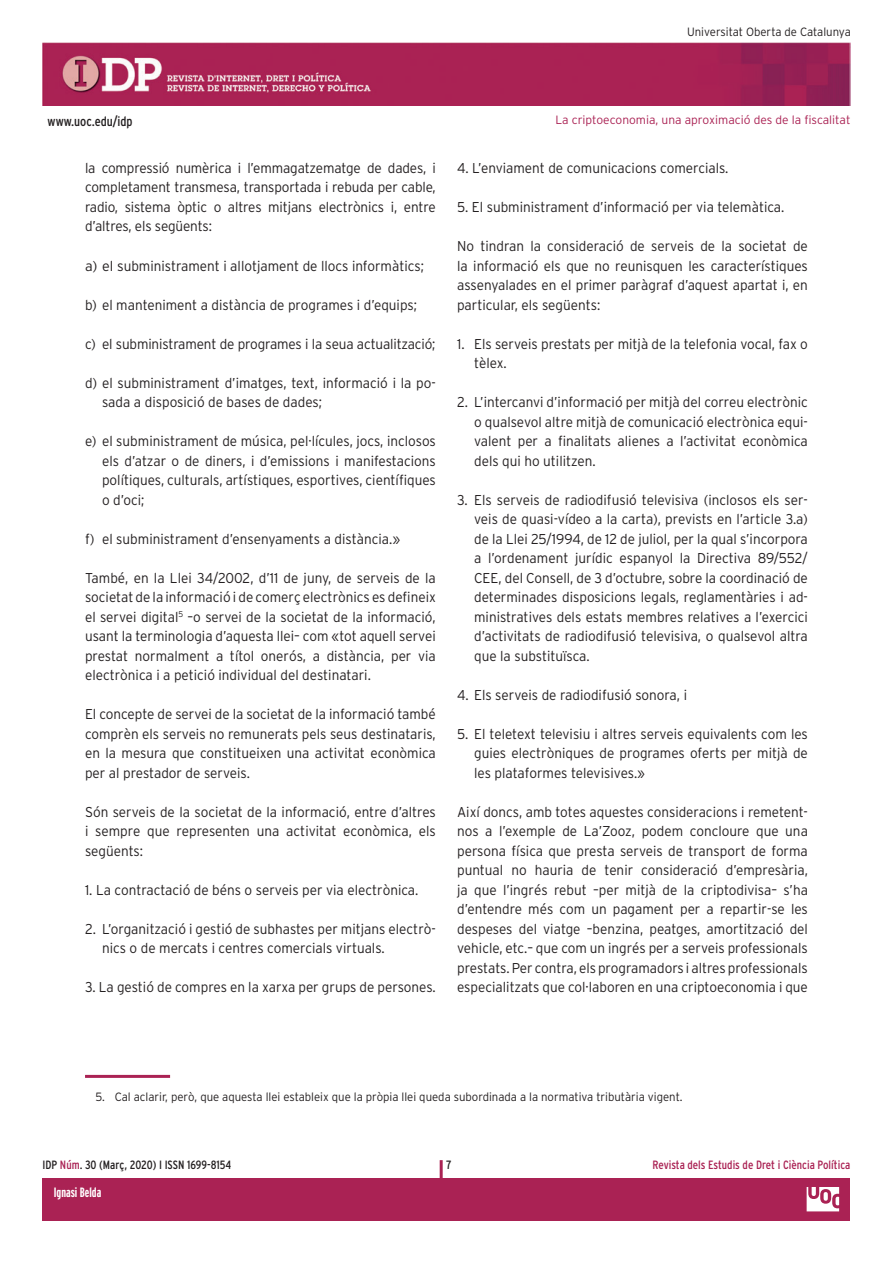
<style>
.page{position:relative;width:893px;height:1263px;background:#fff}
.page>*{position:absolute;margin:0;border:0;box-sizing:border-box;transform-origin:0 0}
.t1{font:300 14.25px/19.5px "Interstate";color:#231f20;text-align:justify;scale:.95 1}
.t2{font:300 14.25px "Interstate";color:#231f20}
.t3{font:condensed 13.5px "Interstate";color:#231f20}
.t4{font:700 extra-condensed 13.5px "Interstate";color:#fff}
.t5{font:300 12px "Interstate";color:#231f20;scale:.95 1}
.t6{font:300 12px "Interstate";color:#aa2254}
.t7{font:condensed 12px "Interstate";color:#aa2254}
.t8{font:condensed 12px "Interstate";color:#231f20}
.t9{font:700 extra-condensed 12px "Interstate";color:#fff}
.s1{color:#aa2254}
</style>
<div class="page">
<div style="left:43px;top:1178px;width:807px;height:42px;background:#aa2254"></div>
<hr style="left:440px;top:1160px;width:3px;height:44px;background:#aa2254">
<img style="left:43px;top:43px;width:807px;height:63px">
<svg style="left:806px;top:1187px;width:34px;height:25px"></svg>
<hr style="left:85px;top:1075px;width:85px;height:3px;background:#aa2254">
<p class="t5" style="left:687px;top:25px;width:174px">Universitat Oberta de Catalunya</p>
<p class="t3" style="left:48px;top:113px;width:87px">www.uoc.edu/idp</p>
<p class="t1" style="left:85px;top:158px;width:371px">la compressió numèrica i l’emmagatzematge de dades, i completament transmesa, transportada i rebuda per cable, radio, sistema òptic o altres mitjans electrònics i, entre d’altres, els següents:</p>
<p class="t2" style="left:85px;top:257px;width:340px">a) el subministrament i allotjament de llocs informàtics;</p>
<p class="t1" style="left:85px;top:295px;width:351px">b) el manteniment a distància de programes i d’equips;</p>
<p class="t1" style="left:85px;top:334px;width:370px">c) el subministrament de programes i la seua actualització;</p>
<p class="t1" style="left:102px;top:373px;width:353px;text-indent:-17px">d) el subministrament d’imatges, text, informació i la po&shy;sada a disposició de bases de dades;</p>
<p class="t1" style="left:102px;top:431px;width:353px;text-indent:-17px">e) el subministrament de música, pel·lícules, jocs, inclosos els d’atzar o de diners, i d’emissions i manifestacions polítiques, culturals, artístiques, esportives, científiques o d’oci;</p>
<p class="t1" style="left:85px;top:529px;width:333px">f) el subministrament d’ensenyaments a distància.»</p>
<p class="t1" style="left:85px;top:568px;width:371px">També, en la Llei 34/2002, d’11 de juny, de serveis de la societat de la informació i de comerç electrònics es defineix el servei digital<sup>5</sup> –o servei de la societat de la informació, usant la terminologia d’aquesta llei– com «tot aquell servei prestat normalment a títol onerós, a distància, per via electrònica i a petició individual del destinatari.</p>
<p class="t1" style="left:85px;top:704px;width:371px">El concepte de servei de la societat de la informació també comprèn els serveis no remunerats pels seus destinataris, en la mesura que constitueixen una activitat econòmica per al prestador de serveis.</p>
<p class="t1" style="left:85px;top:802px;width:371px">Són serveis de la societat de la informació, entre d’altres i sempre que representen una activitat econòmica, els següents:</p>
<p class="t1" style="left:85px;top:880px;width:352px">1. La contractació de béns o serveis per via electrònica.</p>
<p class="t1" style="left:102px;top:919px;width:353px;text-indent:-17px">2. L’organització i gestió de subhastes per mitjans electrò&shy;nics o de mercats i centres comercials virtuals.</p>
<p class="t1" style="left:85px;top:977px;width:371px">3. La gestió de compres en la xarxa per grups de persones.</p>
<p class="t6" style="left:555px;top:113px;width:297px">La criptoeconomia, una aproximació des de la fiscalitat</p>
<p class="t1" style="left:457px;top:158px;width:287px">4. L’enviament de comunicacions comercials.</p>
<p class="t1" style="left:457px;top:197px;width:346px">5. El subministrament d’informació per via telemàtica.</p>
<p class="t1" style="left:457px;top:236px;width:371px">No tindran la consideració de serveis de la societat de la informació els que no reunisquen les característiques assenyalades en el primer paràgraf d’aquest apartat i, en particular, els següents:</p>
<p class="t1" style="left:474px;top:334px;width:353px;text-indent:-17px">1. Els serveis prestats per mitjà de la telefonia vocal, fax o tèlex.</p>
<p class="t1" style="left:474px;top:392px;width:353px;text-indent:-17px">2. L’intercanvi d’informació per mitjà del correu electrònic o qualsevol altre mitjà de comunicació electrònica equi&shy;valent per a finalitats alienes a l’activitat econòmica dels qui ho utilitzen.</p>
<p class="t1" style="left:474px;top:490px;width:353px;text-indent:-17px">3. Els serveis de radiodifusió televisiva (inclosos els ser&shy;veis de quasi-vídeo a la carta), prevists en l’article 3.a) de la Llei 25/1994, de 12 de juliol, per la qual s’incorpora a l’ordenament jurídic espanyol la Directiva 89/552/ CEE, del Consell, de 3 d’octubre, sobre la coordinació de determinades disposicions legals, reglamentàries i ad&shy;ministratives dels estats membres relatives a l’exercici d’activitats de radiodifusió televisiva, o qualsevol altra que la substituïsca.</p>
<p class="t1" style="left:457px;top:685px;width:244px">4. Els serveis de radiodifusió sonora, i</p>
<p class="t1" style="left:474px;top:724px;width:353px;text-indent:-17px">5. El teletext televisiu i altres serveis equivalents com les guies electròniques de programes oferts per mitjà de les plataformes televisives.»</p>
<p class="t1" style="left:457px;top:802px;width:371px">Així doncs, amb totes aquestes consideracions i remetent&shy;nos a l’exemple de La’Zooz, podem concloure que una persona física que presta serveis de transport de forma puntual no hauria de tenir consideració d’empresària, ja que l’ingrés rebut –per mitjà de la criptodivisa– s’ha d’entendre més com un pagament per a repartir-se les despeses del viatge –benzina, peatges, amortització del vehicle, etc.– que com un ingrés per a serveis professionals prestats. Per contra, els programadors i altres professionals especialitzats que col·laboren en una criptoeconomia i que</p>
<p class="t5" style="left:95px;top:1090px;width:619px">5. Cal aclarir, però, que aquesta llei estableix que la pròpia llei queda subordinada a la normativa tributària vigent.</p>
<p class="t8" style="left:43px;top:1158px;width:190px">IDP <span class="s1">Núm</span>. 30 (Març, 2020) I ISSN 1699-8154</p>
<p class="t8" style="left:446px;top:1158px;width:7px">7</p>
<p class="t7" style="left:653px;top:1158px;width:199px">Revista dels Estudis de Dret i Ciència Política</p>
<p class="t9" style="left:59px;top:1185px;width:31px">Eloi Puig</p>
<p class="t4" style="left:54px;top:1185px;width:49px">Ignasi Belda</p>
</div>
